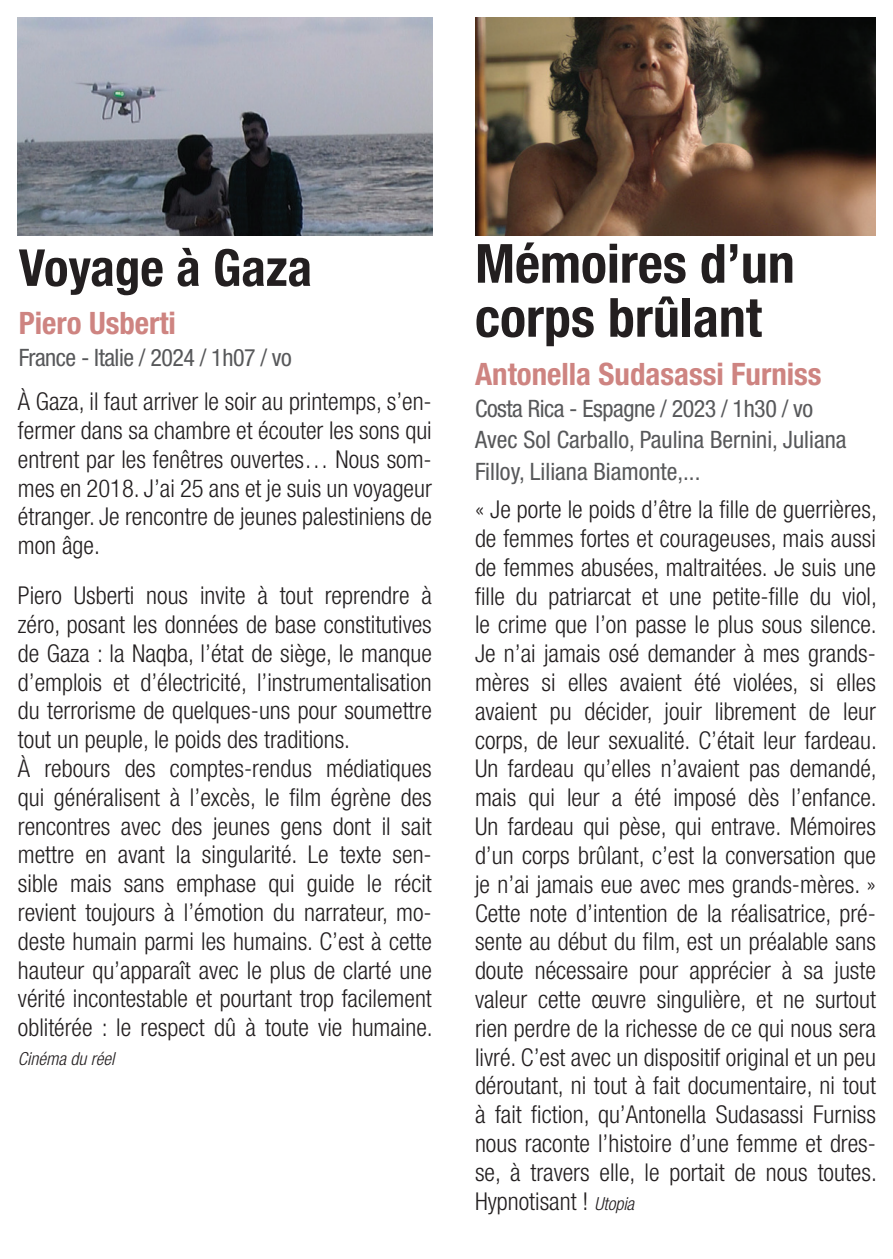
<style>
.page{position:relative;width:893px;height:1259px;background:#fff}
.page>*{position:absolute;margin:0;border:0;box-sizing:border-box;transform-origin:0 0}
.t1{font:700 condensed 54px/54px "Helvetica Neue LT Std";color:#231f20}
.t2{font:700 condensed 51px "Helvetica Neue LT Std";color:#231f20}
.t3{font:700 condensed 30.9px "Helvetica Neue LT Std";color:#ce8481}
.t4{font:300 condensed 24.6px/28.8px "Helvetica Neue LT Std";color:#231f20;text-align:justify}
.t5{font:condensed 24px/31.8px "Helvetica Neue LT Std";color:#57585a}
.t6{font:condensed 24px "Helvetica Neue LT Std";letter-spacing:-.02em;color:#57585a}
.t7{font:italic 300 condensed 18px "Helvetica Neue LT Std";color:#231f20}
.s1{font-style:italic;font-size:18px}
</style>
<div class="page">
<img style="left:18px;top:17px;width:415px;height:218px">
<img style="left:475px;top:17px;width:401px;height:218px">
<h2 class="t2" style="left:19px;top:237px;width:295px">Voyage à Gaza</h2>
<p class="t3" style="left:19px;top:304px;width:159px">Piero Usberti</p>
<p class="t6" style="left:19px;top:343px;width:274px">France - Italie / 2024 / 1h07 / vo</p>
<p class="t4" style="left:18px;top:387px;width:415px">À Gaza, il faut arriver le soir au printemps, s’en&shy;fermer dans sa chambre et écouter les sons qui entrent par les fenêtres ouvertes… Nous som&shy;mes en 2018. J’ai 25 ans et je suis un voyageur étranger. Je rencontre de jeunes palestiniens de mon âge.</p>
<p class="t4" style="left:18px;top:581px;width:416px;text-align:left">Piero Usberti nous invite à tout reprendre à zéro, posant les données de base constitutives de Gaza : la Naqba, l’état de siège, le manque d’emplois et d’électricité, l’instrumentalisation du terrorisme de quelques-uns pour soumettre tout un peuple, le poids des traditions.<br>À rebours des comptes-rendus médiatiques qui généralisent à l’excès, le film égrène des rencontres avec des jeunes gens dont il sait mettre en avant la singularité. Le texte sen&shy;sible mais sans emphase qui guide le récit revient toujours à l’émotion du narrateur, mo&shy;deste humain parmi les humains. C’est à cette hauteur qu’apparaît avec le plus de clarté une vérité incontestable et pourtant trop facilement oblitérée : le respect dû à toute vie humaine.</p>
<p class="t7" style="left:18px;top:1048px;width:98px">Cinéma du réel</p>
<h1 class="t1" style="left:475px;top:236px;width:321px">Mémoires d’un corps brûlant</h1>
<p class="t3" style="left:475px;top:355px;width:348px">Antonella Sudasassi Furniss</p>
<p class="t5" style="left:475px;top:392px;width:373px">Costa Rica - Espagne / 2023 / 1h30 / vo<br>Avec Sol Carballo, Paulina Bernini, Juliana<br>Filloy, Liliana Biamonte,...</p>
<p class="t4" style="left:475px;top:495px;width:403px">« Je porte le poids d’être la fille de guerrières, de femmes fortes et courageuses, mais aussi de femmes abusées, maltraitées. Je suis une fille du patriarcat et une petite-fille du viol, le crime que l’on passe le plus sous silence.<br>Je n’ai jamais osé demander à mes grands&shy;mères si elles avaient été violées, si elles avaient pu décider, jouir librement de leur corps, de leur sexualité. C’était leur fardeau.<br>Un fardeau qu’elles n’avaient pas demandé, mais qui leur a été imposé dès l’enfance.<br>Un fardeau qui pèse, qui entrave. Mémoires d’un corps brûlant, c’est la conversation que je n’ai jamais eue avec mes grands-mères. » Cette note d’intention de la réalisatrice, pré&shy;sente au début du film, est un préalable sans doute nécessaire pour apprécier à sa juste valeur cette œuvre singulière, et ne surtout rien perdre de la richesse de ce qui nous sera livré. C’est avec un dispositif original et un peu déroutant, ni tout à fait documentaire, ni tout à fait fiction, qu’Antonella Sudasassi Furniss nous raconte l’histoire d’une femme et dres&shy;se, à travers elle, le portait de nous toutes.<br>Hypnotisant ! <span class="s1">Utopia</span></p>
</div>
